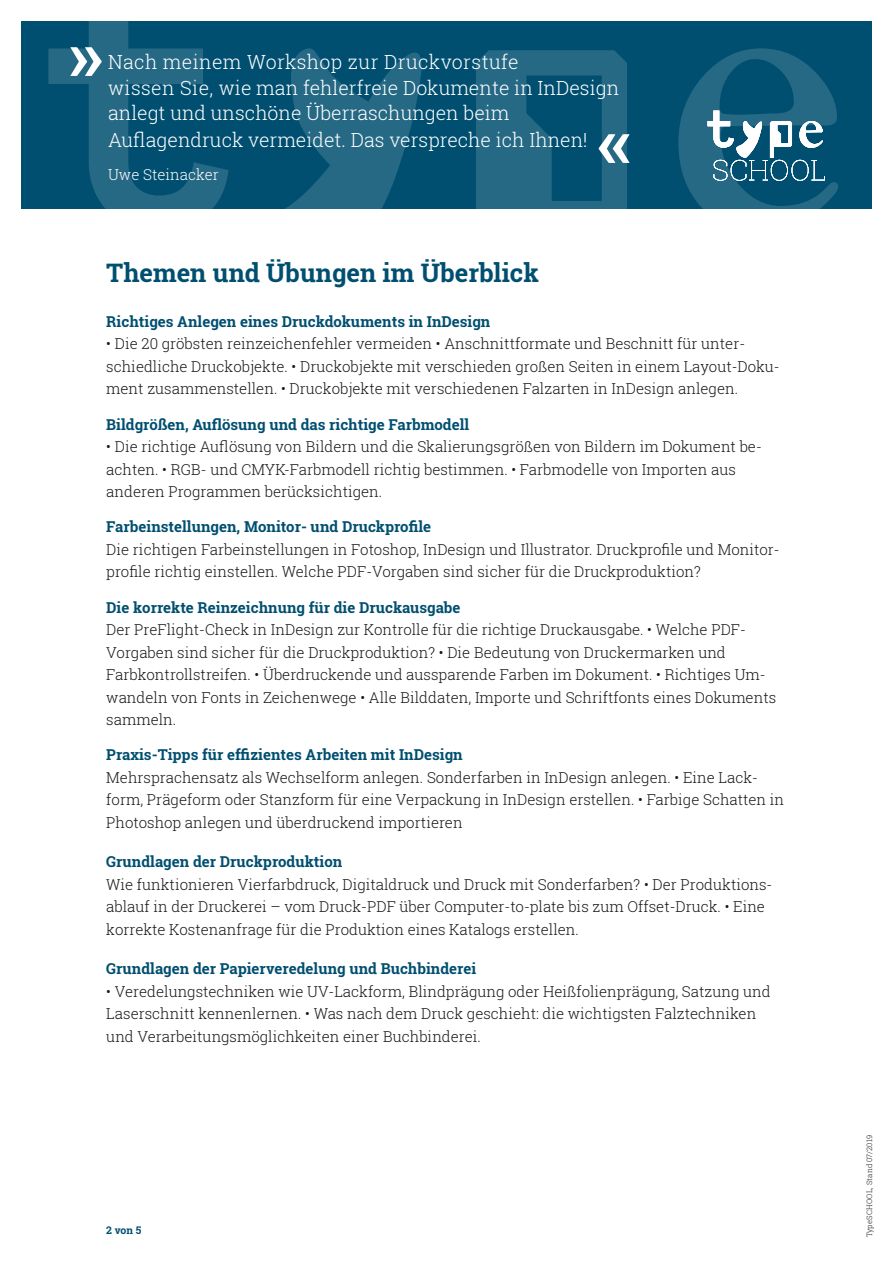
<style>
.page{position:relative;width:893px;height:1263px;background:#fff}
.page>*{position:absolute;margin:0;border:0;box-sizing:border-box;transform-origin:0 0}
.t1{font:700 73.65px "Roboto Slab";color:#fff}
.t2{font:700 25.5px "Roboto Slab";color:#004f70}
.t3{font:300 19.5px/26px "Roboto Slab";color:#fff}
.t4{font:300 15px/22.5px "Roboto Slab";color:#181716}
.t5{font:700 15px "Roboto Slab";color:#004f70}
.t6{font:300 15px "Roboto Slab";color:#fff}
.t7{font:700 10.5px "Roboto Slab";color:#004f70}
.t8{font:300 7.5px "Roboto Slab";letter-spacing:.02em;color:#181716}
</style>
<div class="page">
<div style="left:21px;top:21px;width:851px;height:187px;background:#004f70"></div>
<svg style="left:48px;top:21px;width:180px;height:187px"></svg>
<svg style="left:286px;top:48px;width:136px;height:160px"></svg>
<svg style="left:476px;top:50px;width:151px;height:158px"></svg>
<svg style="left:678px;top:48px;width:160px;height:160px"></svg>
<h1 class="t1" style="left:68px;top:4px;width:36px">»</h1>
<h3 class="t3" style="left:108px;top:48px;width:513px">Nach meinem Workshop zur Druckvorstufe<br>wissen Sie, wie man fehlerfreie Dokumente in InDesign anlegt und unschöne Überraschungen beim Auflagendruck vermeidet. Das verspreche ich Ihnen!</h3>
<p class="t6" style="left:108px;top:164px;width:112px">Uwe Steinacker</p>
<h1 class="t1" style="left:598px;top:90px;width:36px">«</h1>
<h2 class="t2" style="left:106px;top:255px;width:434px">Themen und Übungen im Überblick</h2>
<p class="t5" style="left:106px;top:311px;width:386px">Richtiges Anlegen eines Druckdokuments in InDesign</p>
<p class="t4" style="left:106px;top:332px;width:675px">• Die 20 gröbsten reinzeichenfehler vermeiden • Anschnittformate und Beschnitt für unter&shy;schiedliche Druckobjekte. • Druckobjekte mit verschieden großen Seiten in einem Layout-Doku&shy;ment zusammenstellen. • Druckobjekte mit verschiedenen Falzarten in InDesign anlegen.</p>
<p class="t5" style="left:106px;top:414px;width:365px">Bildgrößen, Auflösung und das richtige Farbmodell</p>
<p class="t4" style="left:106px;top:435px;width:657px">• Die richtige Auflösung von Bildern und die Skalierungsgrößen von Bildern im Dokument be&shy;achten. • RGB- und CMYK-Farbmodell richtig bestimmen. • Farbmodelle von Importen aus anderen Programmen berücksichtigen.</p>
<p class="t5" style="left:106px;top:517px;width:326px">Farbeinstellungen, Monitor- und Druckprofile</p>
<p class="t4" style="left:106px;top:538px;width:675px">Die richtigen Farbeinstellungen in Fotoshop, InDesign und Illustrator. Druckprofile und Monitor&shy;profile richtig einstellen. Welche PDF-Vorgaben sind sicher für die Druckproduktion?</p>
<p class="t5" style="left:106px;top:597px;width:356px">Die korrekte Reinzeichnung für die Druckausgabe</p>
<p class="t4" style="left:106px;top:618px;width:671px">Der PreFlight-Check in InDesign zur Kontrolle für die richtige Druckausgabe. • Welche PDF-Vorgaben sind sicher für die Druckproduktion? • Die Bedeutung von Druckermarken und Farbkontrollstreifen. • Überdruckende und aussparende Farben im Dokument. • Richtiges Um&shy;wandeln von Fonts in Zeichenwege • Alle Bilddaten, Importe und Schriftfonts eines Dokuments sammeln.</p>
<p class="t5" style="left:106px;top:745px;width:358px">Praxis-Tipps für effizientes Arbeiten mit InDesign</p>
<p class="t4" style="left:106px;top:766px;width:679px">Mehrsprachensatz als Wechselform anlegen. Sonderfarben in InDesign anlegen. • Eine Lack&shy;form, Prägeform oder Stanzform für eine Verpackung in InDesign erstellen. • Farbige Schatten in<br>Photoshop anlegen und überdruckend importieren</p>
<p class="t5" style="left:106px;top:852px;width:238px">Grundlagen der Druckproduktion</p>
<p class="t4" style="left:106px;top:873px;width:668px">Wie funktionieren Vierfarbdruck, Digitaldruck und Druck mit Sonderfarben? • Der Produktions&shy;ablauf in der Druckerei – vom Druck-PDF über Computer-to-plate bis zum Offset-Druck. • Eine korrekte Kostenanfrage für die Produktion eines Katalogs erstellen.</p>
<p class="t5" style="left:106px;top:959px;width:371px">Grundlagen der Papierveredelung und Buchbinderei</p>
<p class="t4" style="left:106px;top:980px;width:666px">• Veredelungstechniken wie UV-Lackform, Blindprägung oder Heißfolienprägung, Satzung und<br>Laserschnitt kennenlernen. • Was nach dem Druck geschieht: die wichtigsten Falztechniken und Verarbeitungsmöglichkeiten einer Buchbinderei.</p>
<p class="t7" style="left:106px;top:1222px;width:37px">2 von 5</p>
<p class="t8" style="left:864px;top:1237px;width:104px;rotate:-90deg">TypeSCHOOL, Stand 07/2019</p>
</div>
